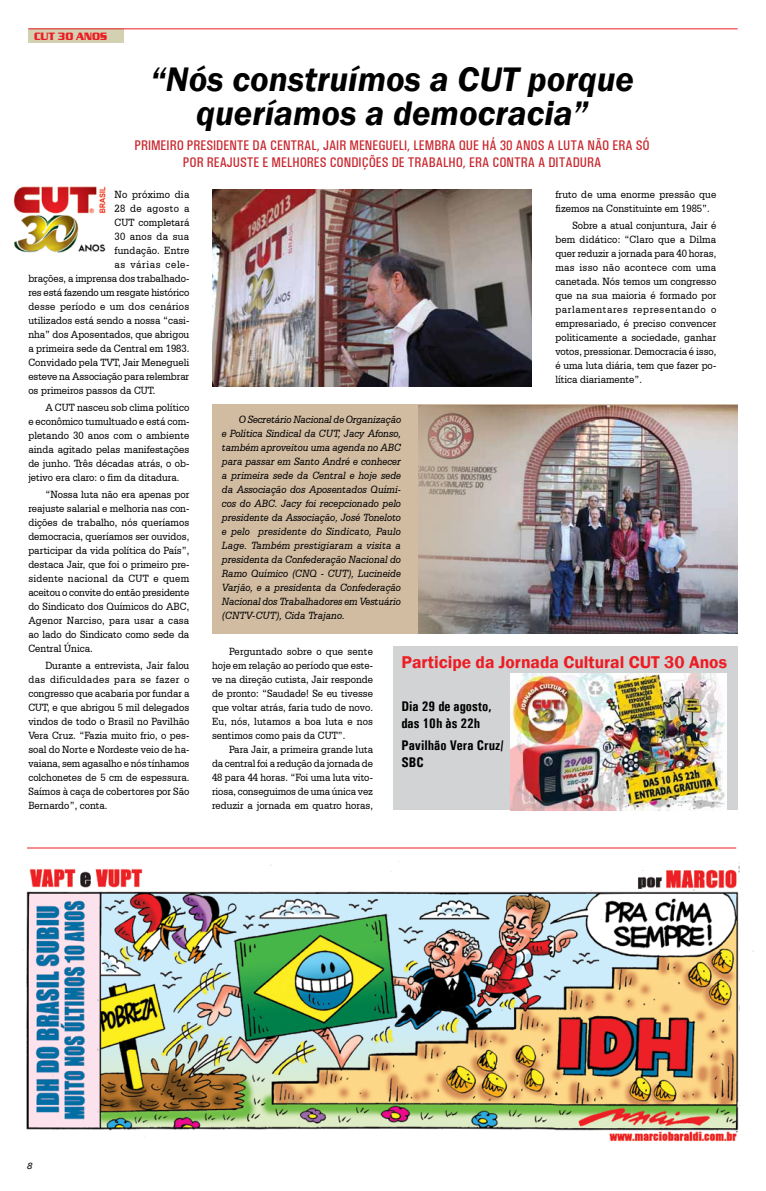
<style>
.page{position:relative;width:766px;height:1191px;background:#fff}
.page>*{position:absolute;margin:0;border:0;box-sizing:border-box;transform-origin:0 0}
.t1{font:italic 600 35px/34px "Franklin Gothic";color:#000;text-align:center}
.t2{font:600 17.5px "Franklin Gothic";color:#ed1d24}
.t3{font:500 condensed 14px/16.8px "Univers";color:#c9252c;text-align:center}
.t4{font:700 condensed 14px/16.8px "Univers";color:#000}
.t5{font:11px/14px "Serifa BT";color:#000;text-align:justify;scale:.9 1}
.t6{font:italic 11px/14px "Serifa BT";letter-spacing:-.005em;color:#000;text-align:justify;scale:.9 1}
.t7{font:11px "Serifa BT";letter-spacing:.025em;color:#000;scale:.9 1}
.t8{font:11px "Serifa BT";letter-spacing:.03em;color:#000;scale:.9 1}
.t9{font:11px "Serifa BT";letter-spacing:.055em;color:#000;scale:.9 1}
.t10{font:11px "Serifa BT";letter-spacing:.045em;color:#000;scale:.9 1}
.t11{font:700 11px "Serpentine D";color:#ed1d24;scale:.9 1}
.t12{font:italic 500 9px "Univers";color:#000}
</style>
<div class="page">
<div style="left:393px;top:646px;width:344px;height:164px;background:#d1d3d4"></div>
<img style="left:212px;top:190px;width:319px;height:196px">
<img style="left:13px;top:186px;width:93px;height:67px">
<div style="left:28px;top:29px;width:96px;height:14px;background:#d4d1b3"></div>
<hr style="left:28px;top:28px;width:709px;height:1px;background:#ed1d24">
<img style="left:26px;top:861px;width:727px;height:281px">
<div style="left:212px;top:404px;width:525px;height:229px;background:#d1bba1"></div>
<img style="left:418px;top:405px;width:319px;height:228px">
<hr style="left:27px;top:847px;width:709px;height:1px;background:#ed1d24">
<img style="left:510px;top:673px;width:216px;height:137px">
<p class="t11" style="left:34px;top:30px;width:9px">CUT</p>
<p class="t11" style="left:58px;top:30px;width:56px">30 ANOS</p>
<h1 class="t1" style="left:150px;top:62px;width:485px">“Nós construímos a CUT porque queríamos a democracia”</h1>
<p class="t3" style="left:134px;top:137px;width:516px">PRIMEIRO PRESIDENTE DA CENTRAL, JAIR MENEGUELI, LEMBRA QUE HÁ 30 ANOS A LUTA NÃO ERA SÓ<br>POR REAJUSTE E MELHORES CONDIÇÕES DE TRABALHO, ERA CONTRA A DITADURA</p>
<p class="t8" style="left:115px;top:188px;width:85px">No próximo dia</p>
<p class="t10" style="left:115px;top:202px;width:85px">28 de agosto a</p>
<p class="t5" style="left:115px;top:215px;width:85px">CUT completará</p>
<p class="t8" style="left:115px;top:230px;width:84px">30 anos da sua</p>
<p class="t5" style="left:115px;top:243px;width:84px">fundação. Entre</p>
<p class="t9" style="left:115px;top:258px;width:85px">as várias cele-</p>
<p class="t5" style="left:28px;top:271px;width:180px">brações, a imprensa dos trabalhado-</p>
<p class="t5" style="left:28px;top:285px;width:180px">res está fazendo um resgate histórico</p>
<p class="t7" style="left:28px;top:300px;width:180px">desse período e um dos cenários</p>
<p class="t5" style="left:28px;top:313px;width:180px">utilizados está sendo a nossa “casi-</p>
<p class="t5" style="left:28px;top:327px;width:180px">nha” dos Aposentados, que abrigou</p>
<p class="t5" style="left:28px;top:341px;width:180px">a primeira sede da Central em 1983.</p>
<p class="t5" style="left:28px;top:355px;width:180px">Convidado pela TVT, Jair Menegueli</p>
<p class="t5" style="left:28px;top:369px;width:180px">esteve na Associação para relembrar</p>
<p class="t5" style="left:28px;top:383px;width:142px">os primeiros passos da CUT.</p>
<p class="t5" style="left:28px;top:400px;width:180px;text-indent:17px">A CUT nasceu sob clima político e econômico tumultuado e está com&shy;pletando 30 anos com o ambiente ainda agitado pelas manifestações de junho. Três décadas atrás, o ob&shy;jetivo era claro: o fim da ditadura.</p>
<p class="t5" style="left:28px;top:487px;width:180px;text-indent:17px">“Nossa luta não era apenas por reajuste salarial e melhoria nas con&shy;dições de trabalho, nós queríamos democracia, queríamos ser ouvidos, participar da vida política do País”, destaca Jair, que foi o primeiro pre&shy;sidente nacional da CUT e quem aceitou o convite do então presidente do Sindicato dos Químicos do ABC, Agenor Narciso, para usar a casa ao lado do Sindicato como sede da Central Única.</p>
<p class="t5" style="left:28px;top:658px;width:180px;text-indent:17px">Durante a entrevista, Jair falou das dificuldades para se fazer o congresso que acabaria por fundar a CUT, e que abrigou 5 mil delegados vindos de todo o Brasil no Pavilhão Vera Cruz. “Fazia muito frio, o pes&shy;soal do Norte e Nordeste veio de ha&shy;vaiana, sem agasalho e nós tínhamos colchonetes de 5 cm de espessura.<br>Saímos à caça de cobertores por São Bernardo”, conta.</p>
<p class="t5" style="left:555px;top:187px;width:180px">fruto de uma enorme pressão que fizemos na Constituinte em 1985”.</p>
<p class="t5" style="left:555px;top:218px;width:180px;text-indent:17px">Sobre a atual conjuntura, Jair é bem didático: “Claro que a Dilma quer reduzir a jornada para 40 horas, mas isso não acontece com uma canetada. Nós temos um congresso que na sua maioria é formado por parlamentares representando o empresariado, é preciso convencer politicamente a sociedade, ganhar votos, pressionar. Democracia é isso, é uma luta diária, tem que fazer po&shy;lítica diariamente”.</p>
<p class="t6" style="left:222px;top:412px;width:200px;text-indent:17px">O Secretário Nacional de Organização e Política Sindical da CUT, Jacy Afonso, também aproveitou uma agenda no ABC para passar em Santo André e conhecer a primeira sede da Central e hoje sede da Associação dos Aposentados Quími&shy;cos do ABC. Jacy foi recepcionado pelo presidente da Associação, José Toneloto e pelo presidente do Sindicato, Paulo Lage. Também prestigiaram a visita a presidenta da Confederação Nacional do Ramo Químico (CNQ - CUT), Lucineide Varjão, e a presidenta da Confederação Nacional dos Trabalhadores em Vestuário (CNTV-CUT), Cida Trajano.</p>
<p class="t5" style="left:212px;top:644px;width:180px;text-indent:17px">Perguntado sobre o que sente hoje em relação ao período que este&shy;ve na direção cutista, Jair responde de pronto: “Saudade! Se eu tivesse que voltar atrás, faria tudo de novo.<br>Eu, nós, lutamos a boa luta e nos sentimos como pais da CUT”.</p>
<p class="t5" style="left:212px;top:742px;width:180px;text-indent:17px">Para Jair, a primeira grande luta da central foi a redução da jornada de 48 para 44 horas. “Foi uma luta vito&shy;riosa, conseguimos de uma única vez reduzir a jornada em quatro horas,</p>
<h2 class="t2" style="left:401px;top:651px;width:327px">Participe da Jornada Cultural CUT 30 Anos</h2>
<p class="t4" style="left:401px;top:698px;width:92px">Dia 29 de agosto, das 10h às 22h</p>
<p class="t4" style="left:401px;top:737px;width:103px">Pavilhão Vera Cruz/<br>SBC</p>
<p class="t12" style="left:27px;top:1159px;width:7px">8</p>
</div>
